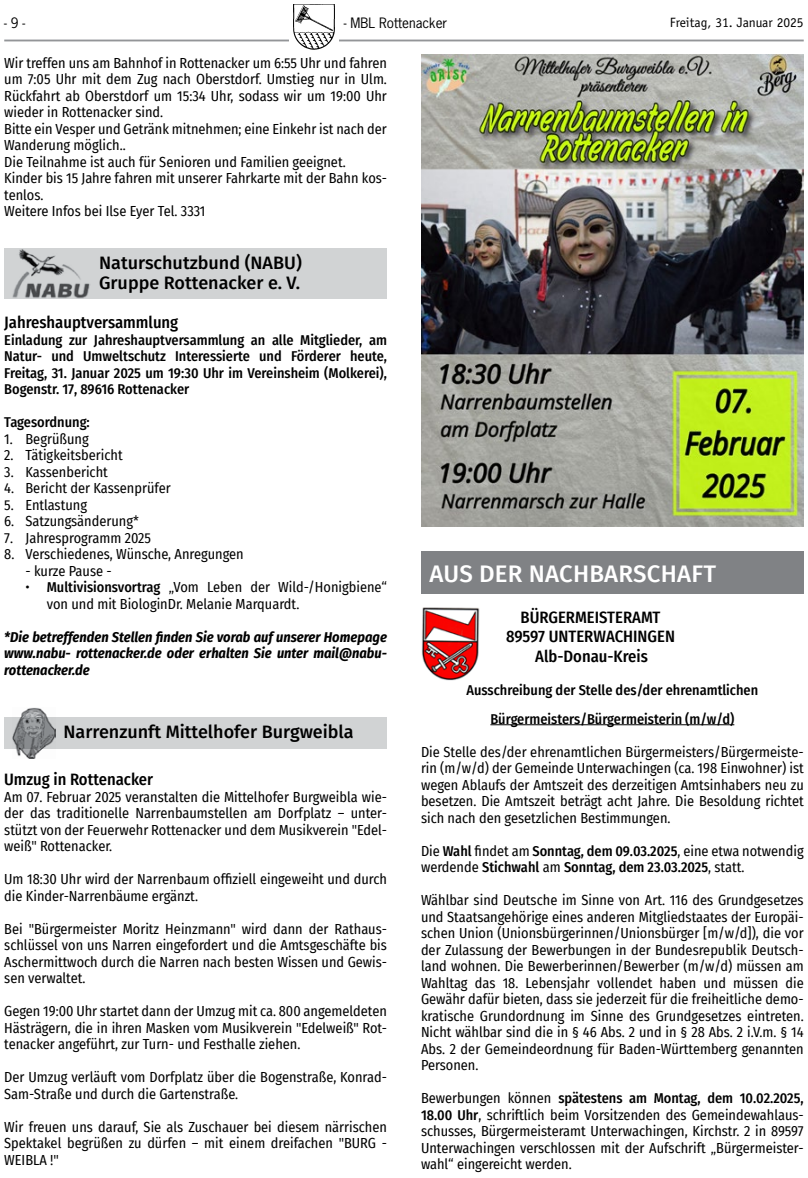
<style>
.page{position:relative;width:808px;height:1178px;background:#fff}
.page>*{position:absolute;margin:0;border:0;box-sizing:border-box;transform-origin:0 0}
.t1{font:500 24px "Fira Sans";letter-spacing:.01em;color:#fff}
.t2{font:500 18px/19.5px "Fira Sans";color:#000}
.t3{font:500 16.5px "Fira Sans Condensed";color:#000}
.Grundtext{font:14.25px/16.5px "Fira Sans Condensed";color:#000;text-align:justify}
.Grundtext-2{font:500 14.25px/16.5px "Fira Sans Condensed";color:#000;text-align:justify}
.Grundtext-3{font:italic 700 14.25px/16.5px "Fira Sans Condensed";color:#000;text-align:justify}
.t4{font:13.5px "Officina Sans";color:#000}
.t5{font:13.5px "News Gothic";color:#000}
.s1{font-weight:500}
.s2{font-weight:400}
</style>
<div class="page">
<hr style="left:4px;top:40px;width:800px;height:1px;background:#939598">
<img style="left:289px;top:4px;width:50px;height:46px">
<div style="left:4px;top:248px;width:383px;height:51px;background:#d1d3d4"></div>
<img style="left:13px;top:249px;width:77px;height:49px">
<div style="left:4px;top:717px;width:383px;height:31px;background:#d1d3d4"></div>
<img style="left:13px;top:707px;width:42px;height:51px">
<hr style="left:490px;top:724px;width:244px;height:1px;background:#000">
<img style="left:421px;top:54px;width:383px;height:473px">
<div style="left:421px;top:551px;width:383px;height:43px;background:#808285"></div>
<img style="left:421px;top:607px;width:59px;height:74px">
<p class="t5" style="left:4px;top:15px;width:23px">- 9 -</p>
<p class="t5" style="left:344px;top:15px;width:105px">- MBL Rottenacker</p>
<p class="t4" style="left:670px;top:15px;width:135px">Freitag, 31. Januar 2025</p>
<p class="Grundtext" style="left:4px;top:54px;width:384px">Wir treffen uns am Bahnhof in Rottenacker um 6:55 Uhr und fahren um 7:05 Uhr mit dem Zug nach Oberstdorf. Umstieg nur in Ulm.<br>Rückfahrt ab Oberstdorf um 15:34 Uhr, sodass wir um 19:00 Uhr wieder in Rottenacker sind.</p>
<p class="Grundtext" style="left:4px;top:120px;width:384px">Bitte ein Vesper und Getränk mitnehmen; eine Einkehr ist nach der<br>Wanderung möglich..</p>
<p class="Grundtext" style="left:4px;top:153px;width:343px">Die Teilnahme ist auch für Senioren und Familien geeignet.</p>
<p class="Grundtext" style="left:4px;top:169px;width:384px">Kinder bis 15 Jahre fahren mit unserer Fahrkarte mit der Bahn kos&shy;tenlos.</p>
<p class="Grundtext" style="left:4px;top:202px;width:203px">Weitere Infos bei Ilse Eyer Tel. 3331</p>
<p class="t2" style="left:99px;top:252px;width:204px">Naturschutzbund (NABU)<br>Gruppe Rottenacker e. V.</p>
<p class="t3" style="left:4px;top:309px;width:176px">Jahreshauptversammlung</p>
<p class="Grundtext-2" style="left:4px;top:331px;width:384px">Einladung zur Jahreshauptversammlung an alle Mitglieder, am Natur- und Umweltschutz Interessierte und Förderer heute, Freitag, 31. Januar 2025 um 19:30 Uhr im Vereinsheim (Molkerei), Bogenstr. 17, 89616 Rottenacker</p>
<p class="Grundtext-2" style="left:4px;top:413px;width:87px">Tagesordnung:</p>
<p class="Grundtext" style="left:4px;top:430px;width:86px">1. Begrüßung</p>
<p class="Grundtext" style="left:4px;top:447px;width:120px">2. Tätigkeitsbericht</p>
<p class="Grundtext" style="left:4px;top:463px;width:105px">3. Kassenbericht</p>
<p class="Grundtext" style="left:4px;top:480px;width:168px">4. Bericht der Kassenprüfer</p>
<p class="Grundtext" style="left:4px;top:496px;width:84px">5. Entlastung</p>
<p class="Grundtext" style="left:4px;top:513px;width:136px">6. Satzungsänderung*</p>
<p class="Grundtext" style="left:4px;top:529px;width:148px">7. Jahresprogramm 2025</p>
<p class="Grundtext" style="left:4px;top:546px;width:241px">8. Verschiedenes, Wünsche, Anregungen</p>
<p class="Grundtext" style="left:4px;top:562px;width:107px">- kurze Pause -</p>
<p class="Grundtext" style="left:47px;top:579px;width:342px;text-indent:-21px">• <span class="s1">Multivisionsvortrag</span> „Vom Leben der Wild-/Honigbiene“ von und mit BiologinDr. Melanie Marquardt.</p>
<p class="Grundtext-3" style="left:4px;top:628px;width:384px">*Die betreffenden Stellen finden Sie vorab auf unserer Homepage www.nabu- rottenacker.de oder erhalten Sie unter mail@nabu&shy;rottenacker.de</p>
<p class="t1" style="left:430px;top:554px;width:288px">AUS DER NACHBARSCHAFT</p>
<p class="t3" style="left:521px;top:604px;width:141px">BÜRGERMEISTERAMT</p>
<p class="t3" style="left:506px;top:623px;width:170px">89597 UNTERWACHINGEN</p>
<p class="t3" style="left:535px;top:643px;width:114px">Alb-Donau-Kreis</p>
<p class="Grundtext-2" style="left:466px;top:681px;width:293px">Ausschreibung der Stelle des/der ehrenamtlichen</p>
<p class="Grundtext-2" style="left:490px;top:710px;width:245px">Bürgermeisters/Bürgermeisterin (m/w/d)</p>
<p class="Grundtext" style="left:421px;top:743px;width:384px">Die Stelle des/der ehrenamtlichen Bürgermeisters/Bürgermeiste&shy;rin (m/w/d) der Gemeinde Unterwachingen (ca. 198 Einwohner) ist wegen Ablaufs der Amtszeit des derzeitigen Amtsinhabers neu zu besetzen. Die Amtszeit beträgt acht Jahre. Die Besoldung richtet sich nach den gesetzlichen Bestimmungen.</p>
<p class="Grundtext-2" style="left:421px;top:842px;width:384px"><span class="s2">Die</span> Wahl <span class="s2">findet am</span> Sonntag, dem 09.03.2025<span class="s2">, eine etwa notwendig werdende</span> Stichwahl <span class="s2">am</span> Sonntag, dem 23.03.2025<span class="s2">, statt.</span></p>
<p class="Grundtext" style="left:421px;top:891px;width:384px">Wählbar sind Deutsche im Sinne von Art. 116 des Grundgesetzes und Staatsangehörige eines anderen Mitgliedstaates der Europäi&shy;schen Union (Unionsbürgerinnen/Unionsbürger [m/w/d]), die vor der Zulassung der Bewerbungen in der Bundesrepublik Deutsch&shy;land wohnen. Die Bewerberinnen/Bewerber (m/w/d) müssen am Wahltag das 18. Lebensjahr vollendet haben und müssen die Gewähr dafür bieten, dass sie jederzeit für die freiheitliche demo&shy;kratische Grundordnung im Sinne des Grundgesetzes eintreten.<br>Nicht wählbar sind die in § 46 Abs. 2 und in § 28 Abs. 2 i.V.m. § 14<br>Abs. 2 der Gemeindeordnung für Baden-Württemberg genannten Personen.</p>
<p class="Grundtext" style="left:421px;top:1089px;width:384px">Bewerbungen können <span class="s1">spätestens am Montag, dem 10.02.2025,<br>18.00 Uhr</span>, schriftlich beim Vorsitzenden des Gemeindewahlaus-</p>
<p class="Grundtext" style="left:421px;top:1122px;width:384px">schusses, Bürgermeisteramt Unterwachingen, Kirchstr. 2 in 89597<br>Unterwachingen verschlossen mit der Aufschrift „Bürgermeister&shy;wahl“ eingereicht werden.</p>
<p class="t2" style="left:64px;top:721px;width:292px">Narrenzunft Mittelhofer Burgweibla</p>
<p class="t3" style="left:4px;top:766px;width:150px">Umzug in Rottenacker</p>
<p class="Grundtext" style="left:4px;top:788px;width:384px">Am 07. Februar 2025 veranstalten die Mittelhofer Burgweibla wie&shy;der das traditionelle Narrenbaumstellen am Dorfplatz – unter&shy;stützt von der Feuerwehr Rottenacker und dem Musikverein "Edel&shy;weiß" Rottenacker.</p>
<p class="Grundtext" style="left:4px;top:871px;width:384px">Um 18:30 Uhr wird der Narrenbaum offiziell eingeweiht und durch die Kinder-Narrenbäume ergänzt.</p>
<p class="Grundtext" style="left:4px;top:920px;width:384px">Bei "Bürgermeister Moritz Heinzmann" wird dann der Rathaus&shy;schlüssel von uns Narren eingefordert und die Amtsgeschäfte bis Aschermittwoch durch die Narren nach besten Wissen und Gewis&shy;sen verwaltet.</p>
<p class="Grundtext" style="left:4px;top:1003px;width:384px">Gegen 19:00 Uhr startet dann der Umzug mit ca. 800 angemeldeten Hästrägern, die in ihren Masken vom Musikverein "Edelweiß" Rot&shy;tenacker angeführt, zur Turn- und Festhalle ziehen.</p>
<p class="Grundtext" style="left:4px;top:1069px;width:383px">Der Umzug verläuft vom Dorfplatz über die Bogenstraße, Konrad-<br>Sam-Straße und durch die Gartenstraße.</p>
<p class="Grundtext" style="left:4px;top:1118px;width:384px">Wir freuen uns darauf, Sie als Zuschauer bei diesem närrischen Spektakel begrüßen zu dürfen – mit einem dreifachen "BURG - WEIBLA !"</p>
</div>
